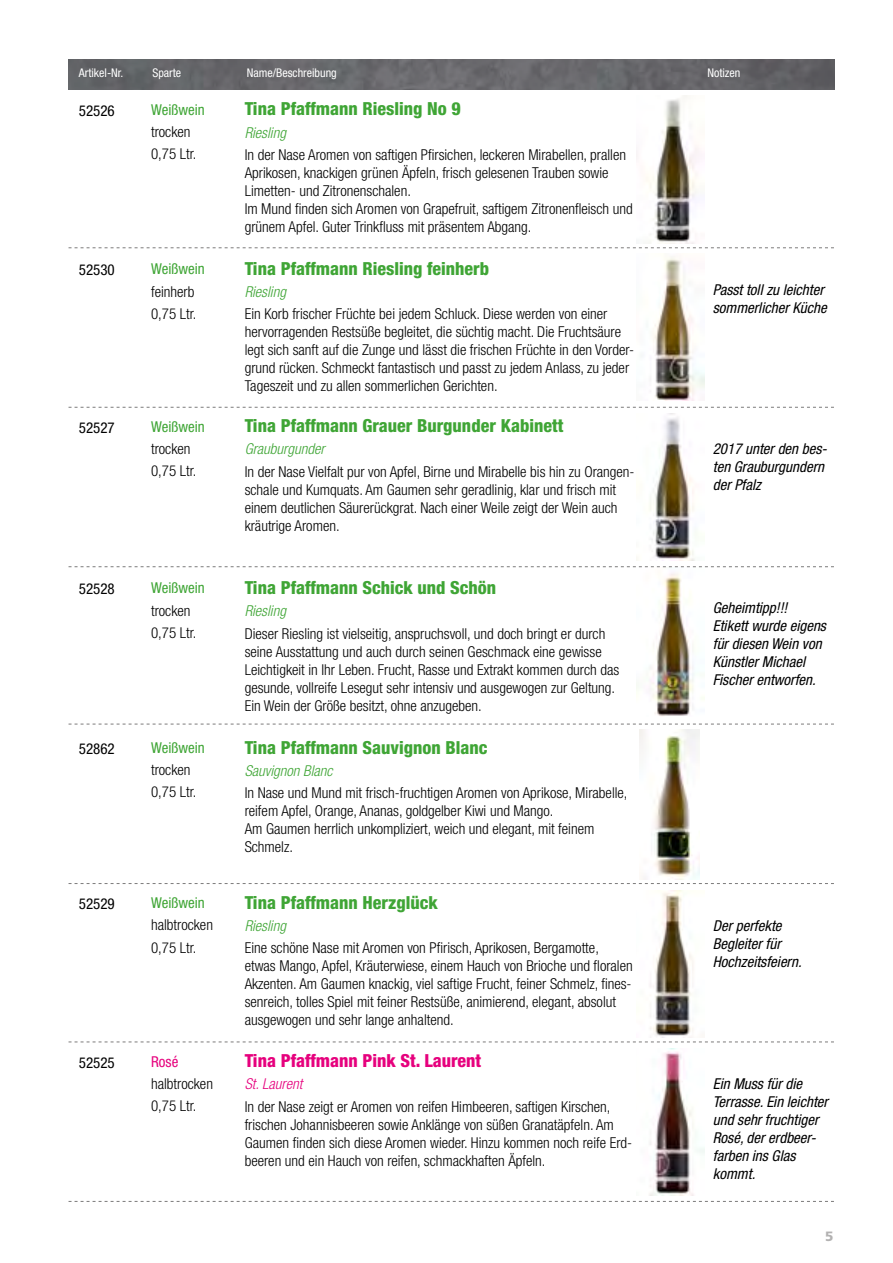
<style>
.page{position:relative;width:893px;height:1263px;background:#fff}
.page>*{position:absolute;margin:0;border:0;box-sizing:border-box;transform-origin:0 0}
.t1{font:800 condensed 18px "Helvetica Neue";color:#3fa535}
.t2{font:800 condensed 18px "Helvetica Neue";color:#e6007d}
.t3{font:300 condensed 15px/18px "Helvetica Neue";color:#000}
.t4{font:italic condensed 15px/18px "Helvetica Neue";color:#000}
.t5{font:italic 300 condensed 15px "Helvetica Neue";color:#3fa535}
.t6{font:condensed 15px "Helvetica Neue";color:#3fa535}
.t7{font:condensed 15px "Helvetica Neue";color:#000}
.t8{font:italic 300 condensed 15px "Helvetica Neue";color:#e6007d}
.t9{font:condensed 15px "Helvetica Neue";color:#e6007d}
.t10{font:900 13.5px "Frutiger";color:#b3b2b2}
.t11{font:condensed 12px "Helvetica Neue";color:#fff}
</style>
<div class="page">
<img style="left:69px;top:60px;width:766px;height:29px">
<img style="left:649px;top:414px;width:46px;height:147px">
<img style="left:650px;top:890px;width:43px;height:147px">
<img style="left:649px;top:1048px;width:56px;height:148px">
<img style="left:646px;top:96px;width:54px;height:147px">
<img style="left:650px;top:256px;width:55px;height:145px">
<img style="left:637px;top:567px;width:68px;height:149px">
<img style="left:640px;top:729px;width:60px;height:150px">
<svg style="left:69px;top:247px;width:765px;height:1px"></svg>
<svg style="left:69px;top:407px;width:765px;height:1px"></svg>
<svg style="left:69px;top:566px;width:765px;height:1px"></svg>
<svg style="left:69px;top:724px;width:765px;height:1px"></svg>
<svg style="left:69px;top:883px;width:765px;height:1px"></svg>
<svg style="left:69px;top:1041px;width:765px;height:1px"></svg>
<svg style="left:69px;top:1201px;width:765px;height:1px"></svg>
<p class="t11" style="left:79px;top:66px;width:46px">Artikel-Nr.</p>
<p class="t11" style="left:152px;top:66px;width:30px">Sparte</p>
<p class="t11" style="left:247px;top:66px;width:91px">Name/Beschreibung</p>
<p class="t11" style="left:707px;top:66px;width:35px">Notizen</p>
<p class="t7" style="left:79px;top:102px;width:37px">52526</p>
<p class="t6" style="left:151px;top:101px;width:55px">Weißwein</p>
<p class="t3" style="left:151px;top:120px;width:47px;line-height:22.2px">trocken<br>0,75 Ltr.</p>
<p class="t1" style="left:245px;top:98px;width:218px">Tina Pfaffmann Riesling No 9</p>
<p class="t5" style="left:245px;top:124px;width:43px">Riesling</p>
<p class="t3" style="left:245px;top:145px;width:390px">In der Nase Aromen von saftigen Pfirsichen, leckeren Mirabellen, prallen Aprikosen, knackigen grünen Äpfeln, frisch gelesenen Trauben sowie Limetten- und Zitronenschalen.<br>Im Mund finden sich Aromen von Grapefruit, saftigem Zitronenfleisch und grünem Apfel. Guter Trinkfluss mit präsentem Abgang.</p>
<p class="t7" style="left:79px;top:261px;width:37px">52530</p>
<p class="t6" style="left:151px;top:260px;width:55px">Weißwein</p>
<p class="t3" style="left:151px;top:280px;width:47px;line-height:22.2px">feinherb<br>0,75 Ltr.</p>
<p class="t1" style="left:245px;top:257px;width:246px">Tina Pfaffmann Riesling feinherb</p>
<p class="t5" style="left:245px;top:283px;width:43px">Riesling</p>
<p class="t3" style="left:245px;top:305px;width:391px">Ein Korb frischer Früchte bei jedem Schluck. Diese werden von einer hervorragenden Restsüße begleitet, die süchtig macht. Die Fruchtsäure legt sich sanft auf die Zunge und lässt die frischen Früchte in den Vorder&shy;grund rücken. Schmeckt fantastisch und passt zu jedem Anlass, zu jeder Tageszeit und zu allen sommerlichen Gerichten.</p>
<p class="t4" style="left:713px;top:280px;width:116px">Passt toll zu leichter sommerlicher Küche</p>
<p class="t7" style="left:79px;top:419px;width:37px">52527</p>
<p class="t6" style="left:151px;top:418px;width:55px">Weißwein</p>
<p class="t3" style="left:151px;top:437px;width:47px;line-height:22.2px">trocken<br>0,75 Ltr.</p>
<p class="t1" style="left:245px;top:415px;width:320px">Tina Pfaffmann Grauer Burgunder Kabinett</p>
<p class="t5" style="left:245px;top:440px;width:81px">Grauburgunder</p>
<p class="t3" style="left:245px;top:462px;width:391px">In der Nase Vielfalt pur von Apfel, Birne und Mirabelle bis hin zu Orangen&shy;schale und Kumquats. Am Gaumen sehr geradlinig, klar und frisch mit einem deutlichen Säurerückgrat. Nach einer Weile zeigt der Wein auch kräutrige Aromen.</p>
<p class="t4" style="left:713px;top:440px;width:116px">2017 unter den bes&shy;ten Grauburgundern der Pfalz</p>
<p class="t7" style="left:79px;top:580px;width:37px">52528</p>
<p class="t6" style="left:151px;top:579px;width:55px">Weißwein</p>
<p class="t3" style="left:151px;top:599px;width:47px;line-height:22.2px">trocken<br>0,75 Ltr.</p>
<p class="t1" style="left:245px;top:576px;width:253px">Tina Pfaffmann Schick und Schön</p>
<p class="t5" style="left:245px;top:602px;width:43px">Riesling</p>
<p class="t3" style="left:245px;top:624px;width:376px">Dieser Riesling ist vielseitig, anspruchsvoll, und doch bringt er durch seine Ausstattung und auch durch seinen Geschmack eine gewisse Leichtigkeit in Ihr Leben. Frucht, Rasse und Extrakt kommen durch das gesunde, vollreife Lesegut sehr intensiv und ausgewogen zur Geltung.<br>Ein Wein der Größe besitzt, ohne anzugeben.</p>
<p class="t4" style="left:713px;top:598px;width:115px">Geheimtipp!!!<br>Etikett wurde eigens für diesen Wein von<br>Künstler Michael<br>Fischer entworfen.</p>
<p class="t7" style="left:79px;top:740px;width:37px">52862</p>
<p class="t6" style="left:151px;top:739px;width:55px">Weißwein</p>
<p class="t3" style="left:151px;top:759px;width:47px;line-height:22.2px">trocken<br>0,75 Ltr.</p>
<p class="t1" style="left:245px;top:736px;width:244px">Tina Pfaffmann Sauvignon Blanc</p>
<p class="t5" style="left:245px;top:762px;width:89px">Sauvignon Blanc</p>
<p class="t3" style="left:245px;top:784px;width:384px">In Nase und Mund mit frisch-fruchtigen Aromen von Aprikose, Mirabelle, reifem Apfel, Orange, Ananas, goldgelber Kiwi und Mango.<br>Am Gaumen herrlich unkompliziert, weich und elegant, mit feinem Schmelz.</p>
<p class="t7" style="left:79px;top:895px;width:37px">52529</p>
<p class="t6" style="left:151px;top:894px;width:55px">Weißwein</p>
<p class="t3" style="left:151px;top:914px;width:63px;line-height:22.2px">halbtrocken<br>0,75 Ltr.</p>
<p class="t1" style="left:245px;top:891px;width:195px">Tina Pfaffmann Herzglück</p>
<p class="t5" style="left:245px;top:917px;width:43px">Riesling</p>
<p class="t3" style="left:245px;top:939px;width:390px">Eine schöne Nase mit Aromen von Pfirisch, Aprikosen, Bergamotte, etwas Mango, Apfel, Kräuterwiese, einem Hauch von Brioche und floralen Akzenten. Am Gaumen knackig, viel saftige Frucht, feiner Schmelz, fines&shy;senreich, tolles Spiel mit feiner Restsüße, animierend, elegant, absolut ausgewogen und sehr lange anhaltend.</p>
<p class="t4" style="left:713px;top:916px;width:90px">Der perfekte<br>Begleiter für<br>Hochzeitsfeiern.</p>
<p class="t7" style="left:79px;top:1053px;width:37px">52525</p>
<p class="t9" style="left:151px;top:1052px;width:29px">Rosé</p>
<p class="t3" style="left:151px;top:1072px;width:63px;line-height:22.2px">halbtrocken<br>0,75 Ltr.</p>
<p class="t2" style="left:245px;top:1049px;width:238px">Tina Pfaffmann Pink St. Laurent</p>
<p class="t8" style="left:245px;top:1075px;width:59px">St. Laurent</p>
<p class="t3" style="left:245px;top:1097px;width:389px">In der Nase zeigt er Aromen von reifen Himbeeren, saftigen Kirschen, frischen Johannisbeeren sowie Anklänge von süßen Granatäpfeln. Am Gaumen finden sich diese Aromen wieder. Hinzu kommen noch reife Erd&shy;beeren und ein Hauch von reifen, schmackhaften Äpfeln.</p>
<p class="t4" style="left:713px;top:1075px;width:117px">Ein Muss für die<br>Terrasse. Ein leichter und sehr fruchtiger<br>Rosé, der erdbeer&shy;farben ins Glas kommt.</p>
<p class="t10" style="left:825px;top:1228px;width:10px">5</p>
</div>
